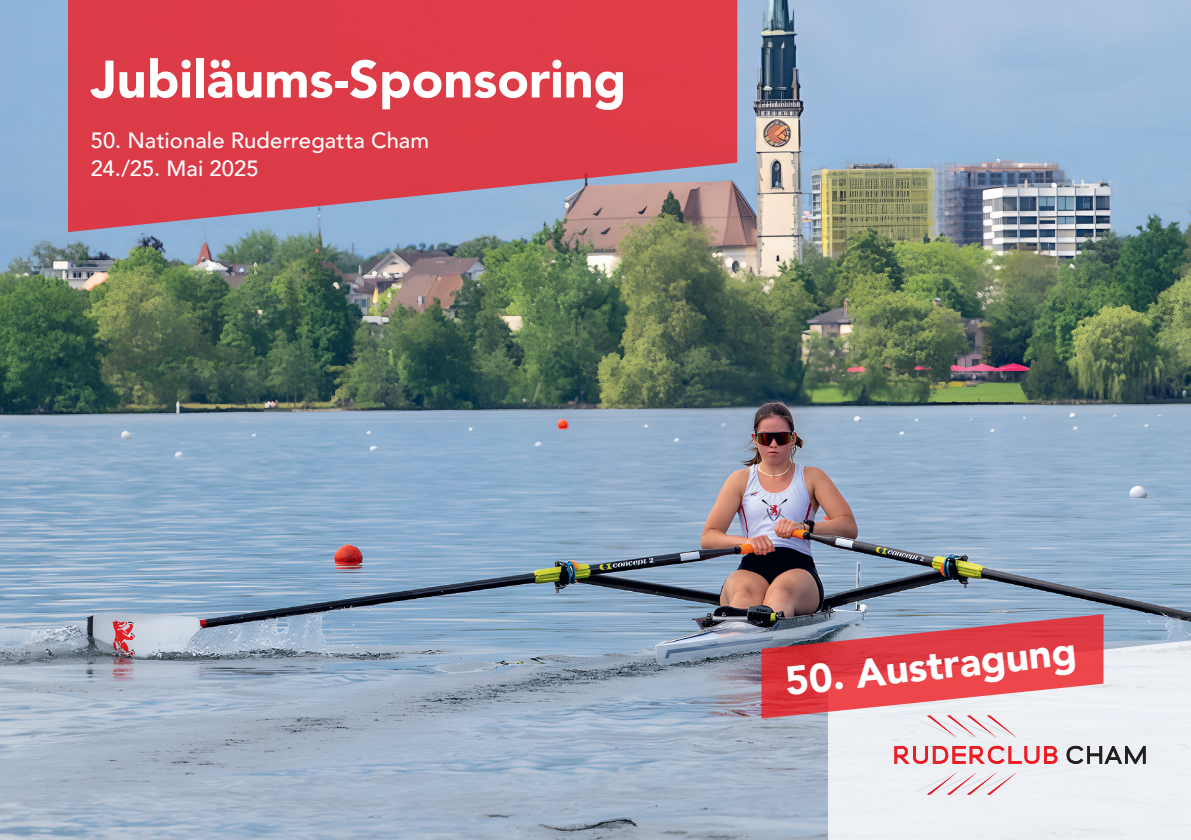
<style>
.page{position:relative;width:1191px;height:840px;background:#fff}
.page>*{position:absolute;margin:0;border:0;box-sizing:border-box;transform-origin:0 0}
.t1{font:900 52px "Avenir";color:#fff}
.t2{font:900 40px "Avenir";color:#fff}
.t3{font:500 22px/28px "Avenir";letter-spacing:.005em;color:#fff}
</style>
<div class="page">
<img style="left:1px;top:0;width:1190px;height:839px">
<svg style="left:828px;top:608px;width:363px;height:231px;background:#e1e6ec"></svg>
<svg style="left:68px;top:0;width:669px;height:232px;background:#d24b58"></svg>
<svg style="left:894px;top:745px;width:163px;height:18px;background:#eb9da1"></svg>
<svg style="left:1066px;top:745px;width:79px;height:18px"></svg>
<svg style="left:911px;top:771px;width:106px;height:23px;background:#ebdfe3"></svg>
<img style="left:0;top:0;width:1px;height:839px">
<svg style="left:761px;top:613px;width:342px;height:125px;background:#d37b84"></svg>
<h1 class="t1" style="left:91px;top:35px;width:537px">Jubiläums-Sponsoring</h1>
<p class="t3" style="left:91px;top:125px;width:340px">50. Nationale Ruderregatta Cham<br>24./25. Mai 2025</p>
<h2 class="t2" style="left:782px;top:646px;width:294px;rotate:-6deg">50. Austragung</h2>
</div>
